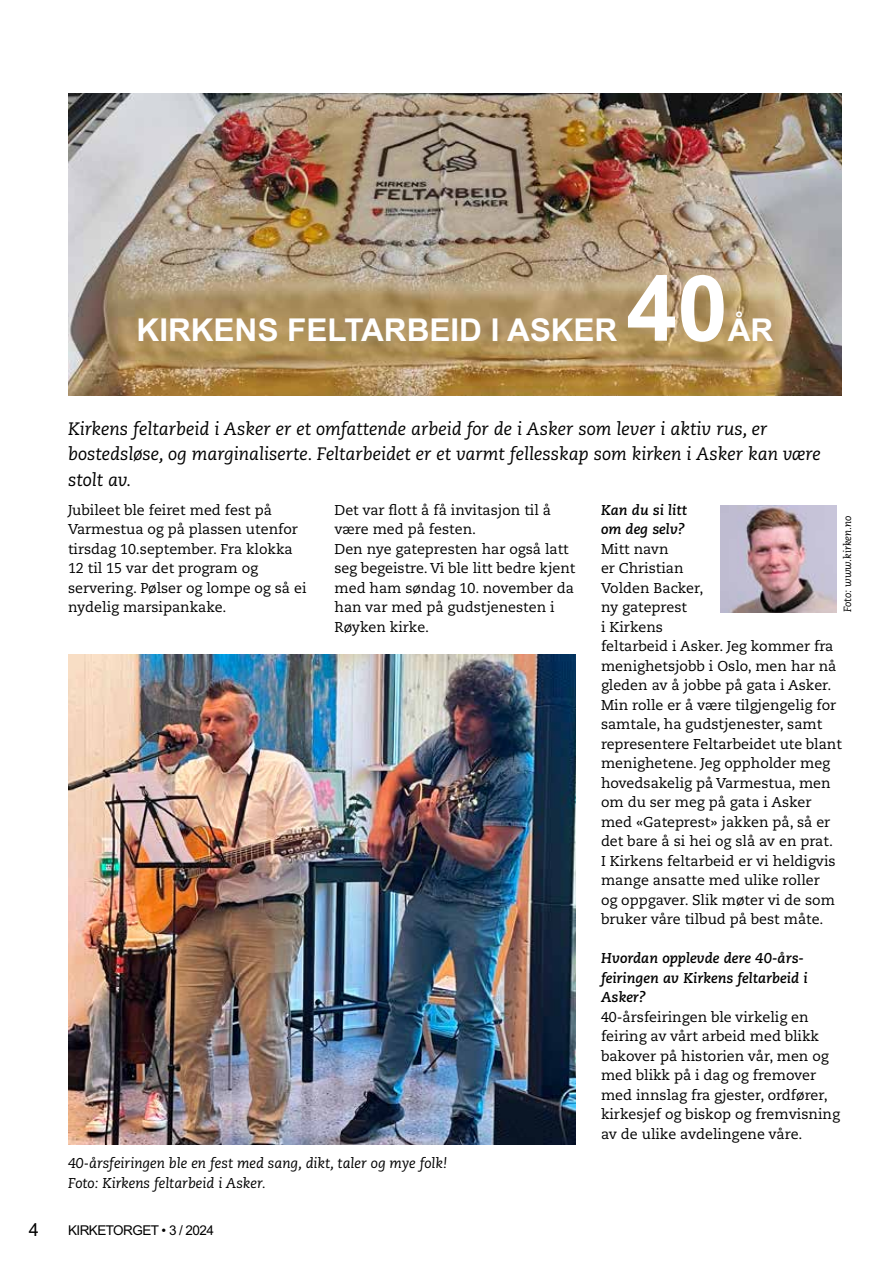
<style>
.page{position:relative;width:893px;height:1263px;background:#fff}
.page>*{position:absolute;margin:0;border:0;box-sizing:border-box;transform-origin:0 0}
.t1{font:700 91.5px "Arial MT Std";color:#fff}
.t2{font:700 31.5px "Arial MT Std";color:#fff}
.t3{font:italic 18px/25.5px "Caecilia LT Pro 56";color:#000}
.t4{font:18px "Arial MT Std";color:#000}
.t5{font:14.25px/19.5px "Caecilia LT Pro 55 Roman";color:#000}
.t6{font:italic 700 14.25px/19.5px "Caecilia LT Pro 76";color:#000}
.t7{font:italic 14.25px/19.5px "Caecilia LT Pro 56";color:#000}
.t8{font:13.5px "Arial MT Std";letter-spacing:-.04em;color:#000}
.t9{font:italic 10.5px "Caecilia LT Pro 56";color:#000}
</style>
<div class="page">
<img style="left:68px;top:94px;width:774px;height:301px">
<img style="left:720px;top:505px;width:116px;height:107px">
<img style="left:68px;top:655px;width:507px;height:489px">
<h2 class="t2" style="left:137px;top:311px;width:482px">KIRKENS FELTARBEID I ASKER</h2>
<h1 class="t1" style="left:626px;top:255px;width:103px">40</h1>
<h2 class="t2" style="left:728px;top:311px;width:47px">ÅR</h2>
<p class="t3" style="left:68px;top:416px;width:754px">Kirkens feltarbeid i Asker er et omfattende arbeid for de i Asker som lever i aktiv rus, er bostedsløse, og marginaliserte. Feltarbeidet er et varmt fellesskap som kirken i Asker kan være stolt av.</p>
<p class="t5" style="left:68px;top:500px;width:240px">Jubileet ble feiret med fest på<br>Varmestua og på plassen utenfor tirsdag 10.september. Fra klokka<br>12 til 15 var det program og servering. Pølser og lompe og så ei nydelig marsipankake.</p>
<p class="t5" style="left:334px;top:500px;width:242px">Det var flott å få invitasjon til å være med på festen.<br>Den nye gatepresten har også latt seg begeistre. Vi ble litt bedre kjent med ham søndag 10. november da han var med på gudstjenesten i<br>Røyken kirke.</p>
<p class="t6" style="left:601px;top:500px;width:87px">Kan du si litt om deg selv?</p>
<p class="t9" style="left:841px;top:612px;width:98px;rotate:-90deg">Foto: www.kirken.no</p>
<p class="t5" style="left:601px;top:539px;width:242px">Mitt navn<br>er Christian<br>Volden Backer,<br>ny gateprest<br>i Kirkens<br>feltarbeid i Asker. Jeg kommer fra menighetsjobb i Oslo, men har nå gleden av å jobbe på gata i Asker.<br>Min rolle er å være tilgjengelig for samtale, ha gudstjenester, samt representere Feltarbeidet ute blant menighetene. Jeg oppholder meg hovedsakelig på Varmestua, men om du ser meg på gata i Asker med «Gateprest» jakken på, så er det bare å si hei og slå av en prat.<br>I Kirkens feltarbeid er vi heldigvis mange ansatte med ulike roller<br>og oppgaver. Slik møter vi de som bruker våre tilbud på best måte.</p>
<p class="t6" style="left:601px;top:948px;width:208px">Hvordan opplevde dere 40-års&shy;feiringen av Kirkens feltarbeid i<br>Asker?</p>
<p class="t5" style="left:601px;top:1007px;width:240px">40-årsfeiringen ble virkelig en feiring av vårt arbeid med blikk bakover på historien vår, men og med blikk på i dag og fremover med innslag fra gjester, ordfører, kirkesjef og biskop og fremvisning av de ulike avdelingene våre.</p>
<p class="t7" style="left:68px;top:1153px;width:381px">40-årsfeiringen ble en fest med sang, dikt, taler og mye folk!<br>Foto: Kirkens feltarbeid i Asker.</p>
<p class="t4" style="left:29px;top:1219px;width:12px">4</p>
<p class="t8" style="left:68px;top:1222px;width:147px">KIRKETORGET • 3 / 2024</p>
</div>
